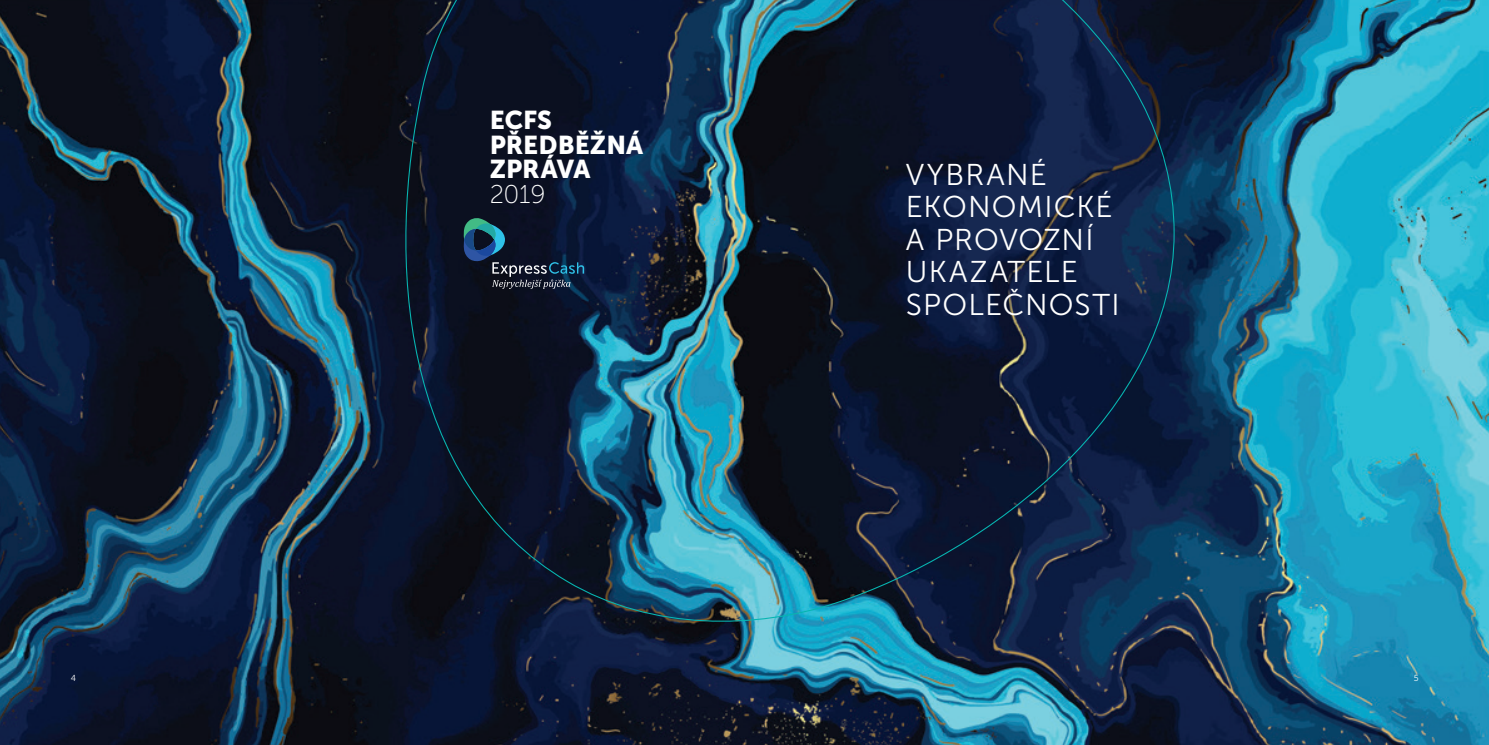
<style>
.page{position:relative;width:1489px;height:745px;background:#fff}
.page>*{position:absolute;margin:0;border:0;box-sizing:border-box;transform-origin:0 0}
.t1{font:30px/32.5px "Museo Sans 300";letter-spacing:.04em;color:#fff}
.t2{font:25.62px/24.4px "Museo Sans 900";color:#fff}
.t3{font:25.62px "Museo Sans 100";color:#fff}
.text_bílý{font:8.75px "Museo Sans 300";color:#fff}
</style>
<div class="page">
<img style="left:0;top:0;width:1488px;height:744px">
<svg style="left:385px;top:0;width:790px;height:631px;background:#11273f"></svg>
<svg style="left:463px;top:217px;width:121px;height:72px;background:#182c42"></svg>
<p class="t2" style="left:489px;top:108px;width:155px">ECFS<br>PŘEDBĚŽNÁ<br>ZPRÁVA</p>
<p class="t3" style="left:489px;top:180px;width:57px">2019</p>
<p class="t1" style="left:905px;top:158px;width:215px">VYBRANÉ<br>EKONOMICKÉ<br>A PROVOZNÍ<br>UKAZATELE<br>SPOLEČNOSTI</p>
<p class="text_bílý" style="left:71px;top:672px;width:7px">4</p>
<p class="text_bílý" style="left:1413px;top:672px;width:6px">5</p>
</div>
